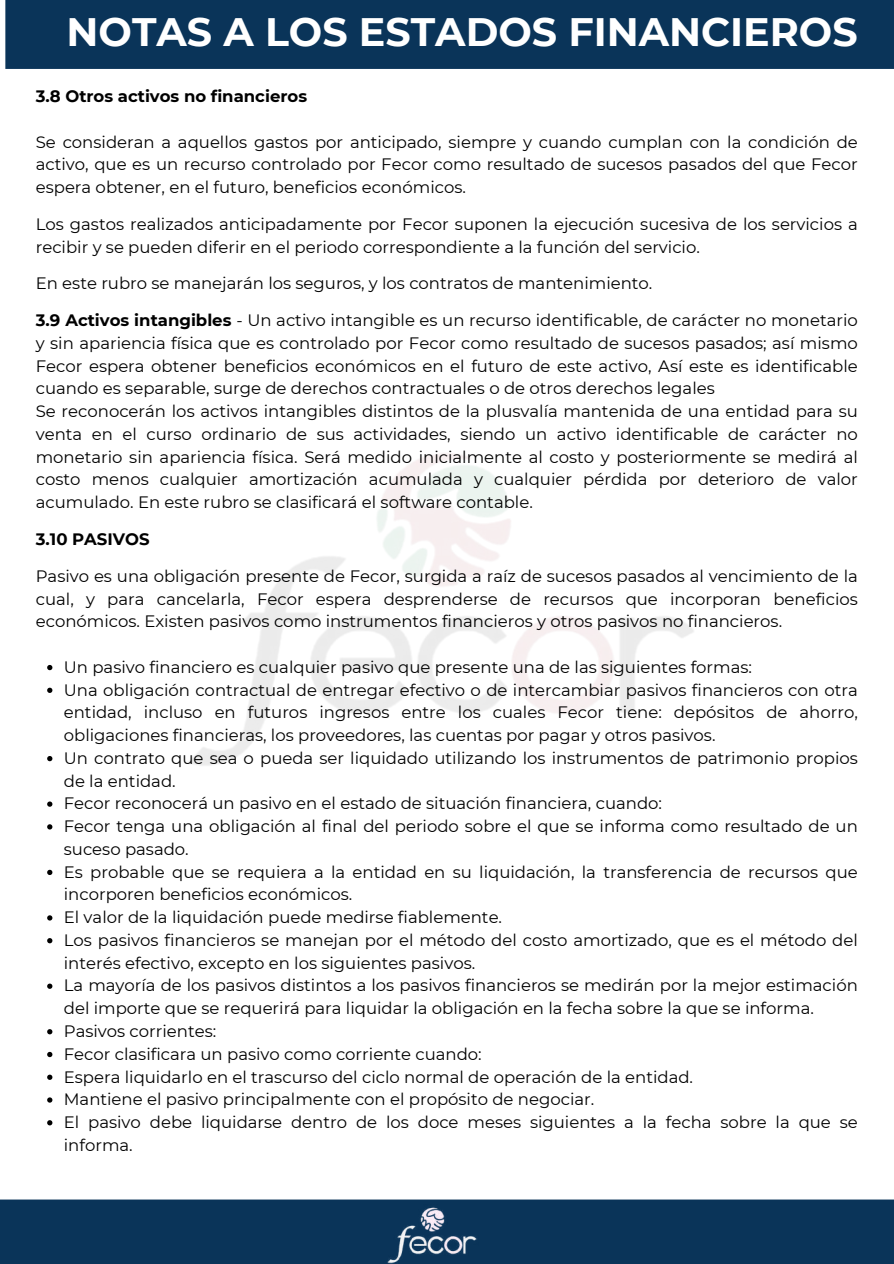
<style>
.page{position:relative;width:894px;height:1264px;background:#fff}
.page>*{position:absolute;margin:0;border:0;box-sizing:border-box;transform-origin:0 0}
.t1{font:700 39.6px "Montserrat";color:#fff}
.t2{font:16.5px/22.8px "Montserrat";color:#000}
.t3{font:700 16.5px "Montserrat";color:#000}
.s1{font-weight:700}
</style>
<div class="page">
<div style="left:0;top:1199px;width:893px;height:64px;background:#0a3459"></div>
<div style="left:5px;top:0;width:888px;height:69px;background:#0a3459"></div>
<svg style="left:47px;top:665px;width:5px;height:5px"></svg>
<svg style="left:47px;top:687px;width:5px;height:6px"></svg>
<svg style="left:47px;top:756px;width:5px;height:5px"></svg>
<svg style="left:47px;top:801px;width:5px;height:5px"></svg>
<svg style="left:47px;top:824px;width:5px;height:5px"></svg>
<svg style="left:47px;top:869px;width:5px;height:6px"></svg>
<svg style="left:47px;top:915px;width:5px;height:5px"></svg>
<svg style="left:47px;top:938px;width:5px;height:5px"></svg>
<svg style="left:47px;top:983px;width:5px;height:5px"></svg>
<svg style="left:47px;top:1029px;width:5px;height:5px"></svg>
<svg style="left:47px;top:1051px;width:5px;height:6px"></svg>
<svg style="left:47px;top:1074px;width:5px;height:5px"></svg>
<svg style="left:47px;top:1097px;width:5px;height:5px"></svg>
<svg style="left:47px;top:1120px;width:5px;height:5px"></svg>
<img style="left:373px;top:1199px;width:116px;height:64px">
<h1 class="t1" style="left:67px;top:8px;width:792px">NOTAS A LOS ESTADOS FINANCIEROS</h1>
<p class="t3" style="left:36px;top:86px;width:273px">3.8 Otros activos no financieros</p>
<p class="t2" style="left:36px;top:130px;width:823px;text-align:justify">Se consideran a aquellos gastos por anticipado, siempre y cuando cumplan con la condición de activo, que es un recurso controlado por Fecor como resultado de sucesos pasados del que Fecor espera obtener, en el futuro, beneficios económicos.</p>
<p class="t2" style="left:36px;top:212px;width:823px">Los gastos realizados anticipadamente por Fecor suponen la ejecución sucesiva de los servicios a recibir y se pueden diferir en el periodo correspondiente a la función del servicio.</p>
<p class="t2" style="left:36px;top:272px;width:618px">En este rubro se manejarán los seguros, y los contratos de mantenimiento.</p>
<p class="t2" style="left:36px;top:309px;width:823px"><span class="s1">3.9 Activos intangibles</span> - Un activo intangible es un recurso identificable, de carácter no monetario y sin apariencia física que es controlado por Fecor como resultado de sucesos pasados; así mismo Fecor espera obtener beneficios económicos en el futuro de este activo, Así este es identificable cuando es separable, surge de derechos contractuales o de otros derechos legales<br>Se reconocerán los activos intangibles distintos de la plusvalía mantenida de una entidad para su venta en el curso ordinario de sus actividades, siendo un activo identificable de carácter no monetario sin apariencia física. Será medido inicialmente al costo y posteriormente se medirá al costo menos cualquier amortización acumulada y cualquier pérdida por deterioro de valor acumulado. En este rubro se clasificará el software contable.</p>
<p class="t3" style="left:36px;top:529px;width:115px">3.10 PASIVOS</p>
<p class="t2" style="left:36px;top:564px;width:823px;text-align:justify">Pasivo es una obligación presente de Fecor, surgida a raíz de sucesos pasados al vencimiento de la cual, y para cancelarla, Fecor espera desprenderse de recursos que incorporan beneficios económicos. Existen pasivos como instrumentos financieros y otros pasivos no financieros.</p>
<p class="t2" style="left:64px;top:655px;width:795px">Un pasivo financiero es cualquier pasivo que presente una de las siguientes formas:<br>Una obligación contractual de entregar efectivo o de intercambiar pasivos financieros con otra entidad, incluso en futuros ingresos entre los cuales Fecor tiene: depósitos de ahorro, obligaciones financieras, los proveedores, las cuentas por pagar y otros pasivos.<br>Un contrato que sea o pueda ser liquidado utilizando los instrumentos de patrimonio propios de la entidad.<br>Fecor reconocerá un pasivo en el estado de situación financiera, cuando:<br>Fecor tenga una obligación al final del periodo sobre el que se informa como resultado de un suceso pasado.<br>Es probable que se requiera a la entidad en su liquidación, la transferencia de recursos que incorporen beneficios económicos.<br>El valor de la liquidación puede medirse fiablemente.<br>Los pasivos financieros se manejan por el método del costo amortizado, que es el método del interés efectivo, excepto en los siguientes pasivos.<br>La mayoría de los pasivos distintos a los pasivos financieros se medirán por la mejor estimación del importe que se requerirá para liquidar la obligación en la fecha sobre la que se informa.<br>Pasivos corrientes:<br>Fecor clasificara un pasivo como corriente cuando:<br>Espera liquidarlo en el trascurso del ciclo normal de operación de la entidad.<br>Mantiene el pasivo principalmente con el propósito de negociar.<br>El pasivo debe liquidarse dentro de los doce meses siguientes a la fecha sobre la que se informa.</p>
</div>
